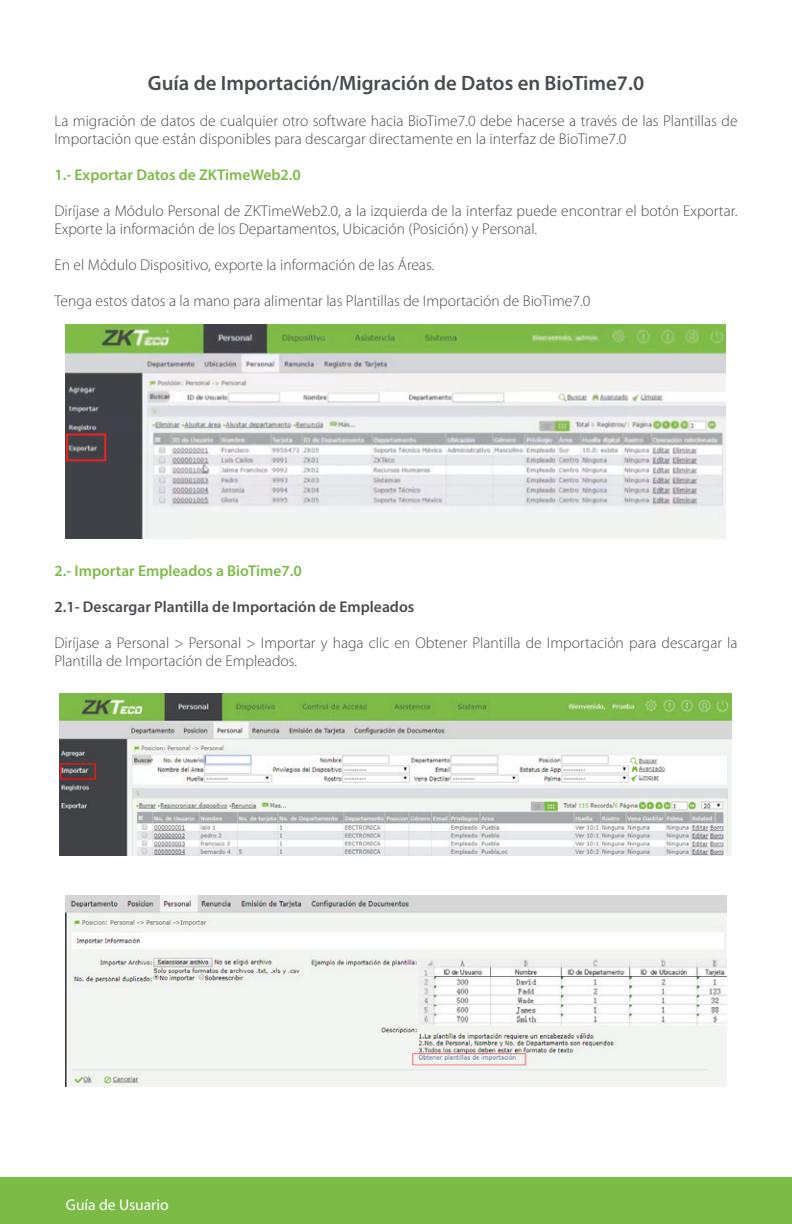
<style>
.page{position:relative;width:792px;height:1224px;background:#fff}
.page>*{position:absolute;margin:0;border:0;box-sizing:border-box;transform-origin:0 0}
.t1{font:600 20.8px "Myriad Pro";color:#484c50}
.t2{font:300 15.6px/18px "Myriad Pro";color:#484c50}
.t3{font:600 15.6px "Myriad Pro";color:#7dbb47}
.t4{font:600 15.6px "Myriad Pro";color:#484c50}
.t5{font:15.6px "Myriad Pro";color:#fff}
</style>
<div class="page">
<div style="left:0;top:1178px;width:792px;height:46px;background:#7dbb47"></div>
<img style="left:65px;top:325px;width:660px;height:214px">
<div style="left:66px;top:433px;width:40px;height:28px;border:2px solid #e52521"></div>
<img style="left:60px;top:693px;width:671px;height:162px">
<img style="left:65px;top:896px;width:662px;height:190px">
<h1 class="t1" style="left:148px;top:69px;width:498px">Guía de Importación/Migración de Datos en BioTime7.0</h1>
<p class="t2" style="left:54px;top:111px;width:685px">La migración de datos de cualquier otro software hacia BioTime7.0 debe hacerse a través de las Plantillas de<br>Importación que están disponibles para descargar directamente en la interfaz de BioTime7.0</p>
<p class="t3" style="left:54px;top:164px;width:248px">1.- Exportar Datos de ZKTimeWeb2.0</p>
<p class="t2" style="left:54px;top:201px;width:685px">Diríjase a Módulo Personal de ZKTimeWeb2.0, a la izquierda de la interfaz puede encontrar el botón Exportar.<br>Exporte la información de los Departamentos, Ubicación (Posición) y Personal.</p>
<p class="t2" style="left:54px;top:255px;width:382px">En el Módulo Dispositivo, exporte la información de las Áreas.</p>
<p class="t2" style="left:54px;top:291px;width:537px">Tenga estos datos a la mano para alimentar las Plantillas de Importación de BioTime7.0</p>
<p class="t3" style="left:54px;top:560px;width:249px">2.- Importar Empleados a BioTime7.0</p>
<p class="t4" style="left:54px;top:596px;width:361px">2.1- Descargar Plantilla de Importación de Empleados</p>
<p class="t2" style="left:54px;top:633px;width:685px">Diríjase a Personal &gt; Personal &gt; Importar y haga clic en Obtener Plantilla de Importación para descargar la<br>Plantilla de Importación de Empleados.</p>
<p class="t5" style="left:66px;top:1195px;width:104px">Guía de Usuario</p>
</div>
